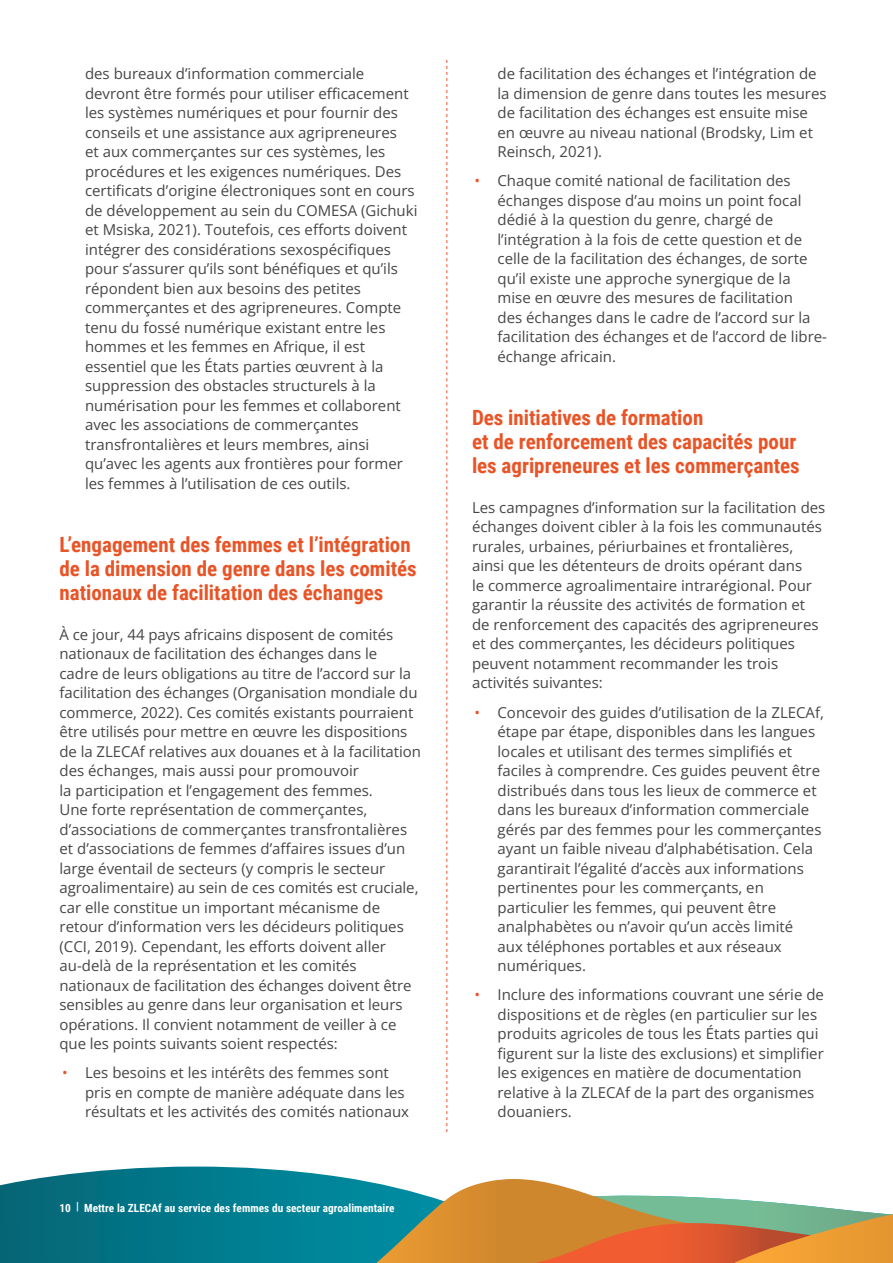
<style>
.page{position:relative;width:893px;height:1263px;background:#fff}
.page>*{position:absolute;margin:0;border:0;box-sizing:border-box;transform-origin:0 0}
.Subtitle_2_lines{font:700 21px/24px "Roboto Condensed";color:#e95427}
.body_text_A{font:15px/19.5px "Open Sans";color:#474546}
.t1{font:700 11.25px "Roboto Condensed";letter-spacing:.005em;color:#fff}
.s1{color:#e95427}
</style>
<div class="page">
<svg style="left:446px;top:60px;width:1px;height:1072px"></svg>
<svg style="left:0;top:1166px;width:353px;height:97px;background:#107f90"></svg>
<svg style="left:352px;top:1179px;width:541px;height:84px"></svg>
<p class="body_text_A" style="left:85px;top:63px;width:334px">des bureaux d’information commerciale devront être formés pour utiliser efficacement les systèmes numériques et pour fournir des conseils et une assistance aux agripreneures<br>et aux commerçantes sur ces systèmes, les procédures et les exigences numériques. Des certificats d’origine électroniques sont en cours de développement au sein du COMESA (Gichuki et Msiska, 2021). Toutefois, ces efforts doivent intégrer des considérations sexospécifiques pour s’assurer qu’ils sont bénéfiques et qu’ils répondent bien aux besoins des petites commerçantes et des agripreneures. Compte tenu du fossé numérique existant entre les hommes et les femmes en Afrique, il est essentiel que les États parties œuvrent à la suppression des obstacles structurels à la numérisation pour les femmes et collaborent avec les associations de commerçantes transfrontalières et leurs membres, ainsi qu’avec les agents aux frontières pour former les femmes à l’utilisation de ces outils.</p>
<p class="Subtitle_2_lines" style="left:60px;top:532px;width:359px">L’engagement des femmes et l’intégration de la dimension de genre dans les comités nationaux de facilitation des échanges</p>
<p class="body_text_A" style="left:60px;top:624px;width:363px">À ce jour, 44 pays africains disposent de comités nationaux de facilitation des échanges dans le<br>cadre de leurs obligations au titre de l’accord sur la facilitation des échanges (Organisation mondiale du commerce, 2022). Ces comités existants pourraient être utilisés pour mettre en œuvre les dispositions de la ZLECAf relatives aux douanes et à la facilitation des échanges, mais aussi pour promouvoir<br>la participation et l’engagement des femmes.<br>Une forte représentation de commerçantes, d’associations de commerçantes transfrontalières et d’associations de femmes d’affaires issues d’un large éventail de secteurs (y compris le secteur agroalimentaire) au sein de ces comités est cruciale, car elle constitue un important mécanisme de retour d’information vers les décideurs politiques (CCI, 2019). Cependant, les efforts doivent aller au-delà de la représentation et les comités nationaux de facilitation des échanges doivent être sensibles au genre dans leur organisation et leurs opérations. Il convient notamment de veiller à ce que les points suivants soient respectés:</p>
<p class="body_text_A" style="left:85px;top:1063px;width:326px;text-indent:-23px"><span class="s1">•</span> Les besoins et les intérêts des femmes sont pris en compte de manière adéquate dans les résultats et les activités des comités nationaux</p>
<p class="t1" style="left:60px;top:1200px;width:337px">10 | Mettre la ZLECAf au service des femmes du secteur agroalimentaire</p>
<p class="body_text_A" style="left:497px;top:63px;width:331px">de facilitation des échanges et l’intégration de la dimension de genre dans toutes les mesures de facilitation des échanges est ensuite mise en œuvre au niveau national (Brodsky, Lim et Reinsch, 2021).</p>
<p class="body_text_A" style="left:497px;top:171px;width:331px;text-indent:-23px"><span class="s1">•</span> Chaque comité national de facilitation des échanges dispose d’au moins un point focal dédié à la question du genre, chargé de l’intégration à la fois de cette question et de celle de la facilitation des échanges, de sorte qu’il existe une approche synergique de la mise en œuvre des mesures de facilitation<br>des échanges dans le cadre de l’accord sur la facilitation des échanges et de l’accord de libre&shy;échange africain.</p>
<p class="Subtitle_2_lines" style="left:472px;top:405px;width:329px">Des initiatives de formation<br>et de renforcement des capacités pour les agripreneures et les commerçantes</p>
<p class="body_text_A" style="left:472px;top:497px;width:355px">Les campagnes d’information sur la facilitation des échanges doivent cibler à la fois les communautés rurales, urbaines, périurbaines et frontalières, ainsi que les détenteurs de droits opérant dans<br>le commerce agroalimentaire intrarégional. Pour garantir la réussite des activités de formation et de renforcement des capacités des agripreneures et des commerçantes, les décideurs politiques peuvent notamment recommander les trois activités suivantes:</p>
<p class="body_text_A" style="left:497px;top:702px;width:328px;text-indent:-23px"><span class="s1">•</span> Concevoir des guides d’utilisation de la ZLECAf, étape par étape, disponibles dans les langues locales et utilisant des termes simplifiés et faciles à comprendre. Ces guides peuvent être distribués dans tous les lieux de commerce et dans les bureaux d’information commerciale gérés par des femmes pour les commerçantes ayant un faible niveau d’alphabétisation. Cela garantirait l’égalité d’accès aux informations pertinentes pour les commerçants, en particulier les femmes, qui peuvent être analphabètes ou n’avoir qu’un accès limité<br>aux téléphones portables et aux réseaux numériques.</p>
<p class="body_text_A" style="left:497px;top:985px;width:328px;text-indent:-23px"><span class="s1">•</span> Inclure des informations couvrant une série de dispositions et de règles (en particulier sur les produits agricoles de tous les États parties qui figurent sur la liste des exclusions) et simplifier les exigences en matière de documentation relative à la ZLECAf de la part des organismes douaniers.</p>
</div>
